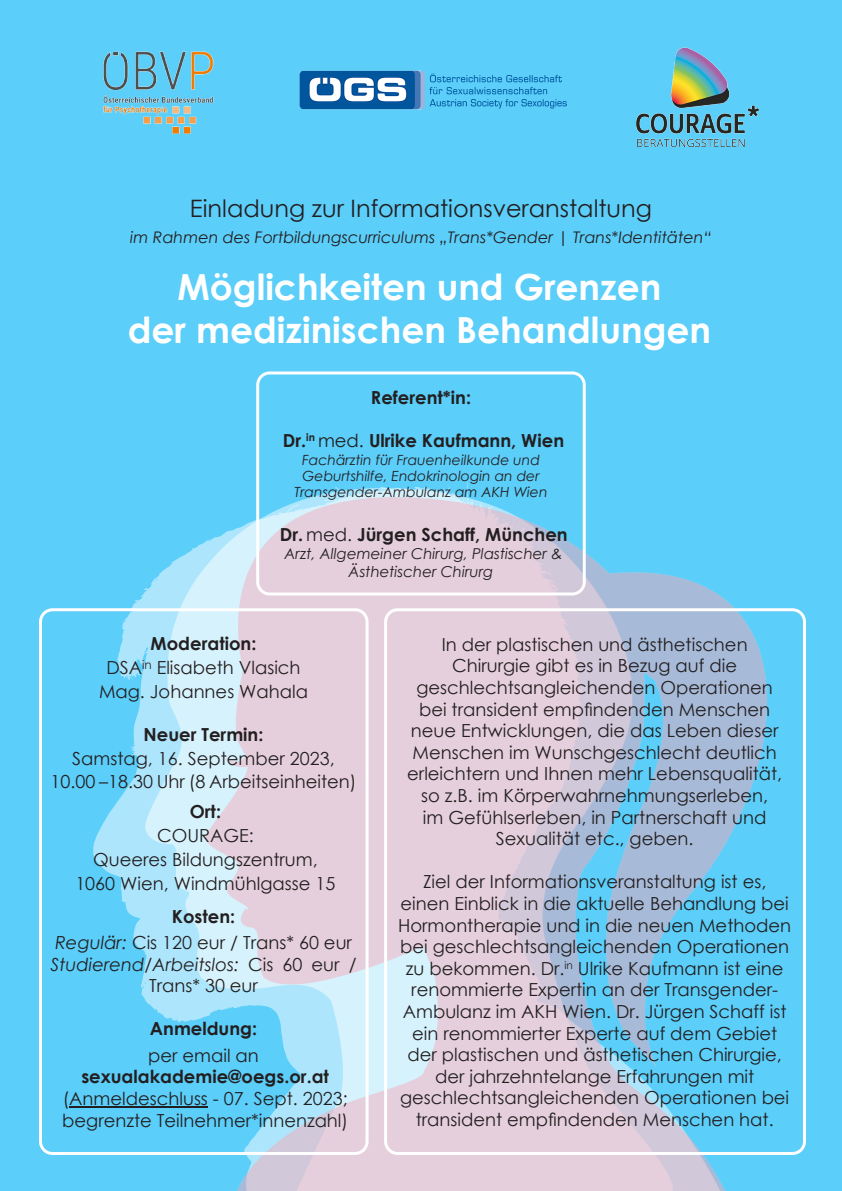
<style>
.page{position:relative;width:842px;height:1191px;background:#5bcefa}
.page>*{position:absolute;margin:0;border:0;box-sizing:border-box;transform-origin:0 0}
.t1{font:700 36px "Century Gothic";color:#fff}
.t2{font:24px "Century Gothic";color:#231f20}
.t3{font:18px/21.6px "Century Gothic";color:#231f20;text-align:center}
.t4{font:700 18px "Century Gothic";color:#231f20}
.t5{font:italic 18px/21.6px "Century Gothic";color:#231f20;text-align:center}
.t6{font:italic 16px "Century Gothic";color:#231f20}
.t7{font:italic 15px/17.4px "Century Gothic";color:#231f20;text-align:center}
.t8{font:italic 14px/16.3px "Century Gothic";color:#231f20;text-align:center}
.s1{font-weight:400}
.s2{font-style:inherit}
.s3{font-weight:700}
.s4{font-style:italic}
.s5{font-style:normal}
</style>
<div class="page">
<img style="left:94px;top:482px;width:673px;height:709px">
<div style="left:256px;top:371px;width:330px;height:224px;border:3px solid #fff;border-radius:12px"></div>
<hr style="left:70px;top:1106px;width:138px;height:1px;background:#231f20">
<div style="left:39px;top:608px;width:330px;height:547px;border:3px solid #fff;border-radius:12px"></div>
<div style="left:384px;top:608px;width:422px;height:547px;border:3px solid #fff;border-radius:12px"></div>
<img style="left:102px;top:51px;width:112px;height:83px">
<img style="left:299px;top:70px;width:269px;height:40px">
<img style="left:636px;top:47px;width:123px;height:100px">
<p class="t2" style="left:190px;top:191px;width:464px">Einladung zur Informationsveranstaltung</p>
<p class="t6" style="left:130px;top:226px;width:583px">im Rahmen des Fortbildungscurriculums „Trans*Gender | Trans*Identitäten“</p>
<p class="t1" style="left:177px;top:260px;width:485px">Möglichkeiten und Grenzen</p>
<p class="t1" style="left:128px;top:303px;width:585px">der medizinischen Behandlungen</p>
<p class="t4" style="left:371px;top:383px;width:102px">Referent*in:</p>
<p class="t4" style="left:283px;top:427px;width:283px">Dr.<sup>in</sup> <span class="s1">med.</span> Ulrike Kaufmann, Wien</p>
<p class="t8" style="left:294px;top:451px;width:255px">Fachärztin für Frauenheilkunde und<br>Geburtshilfe, Endokrinologin an der<br>Transgender-Ambulanz am AKH Wien</p>
<p class="t4" style="left:280px;top:520px;width:289px">Dr. <span class="s1">med.</span> Jürgen S<span class="s2">chaff</span>, München</p>
<p class="t7" style="left:284px;top:545px;width:280px">Arzt, Allgemeiner Chirurg, Plastischer &amp;<br>Ästhetischer Chirurg</p>
<p class="t3" style="left:99px;top:631px;width:211px;line-height:24px"><span class="s3">Moderation:<br></span>DSA<sup>in</sup> Elisabeth Vlasich<br>Mag. Johannes Wahala</p>
<p class="t3" style="left:51px;top:723px;width:307px;line-height:23.4px"><span class="s3">Neuer</span> <span class="s3">Termin:<br></span>Samstag, 16. September 2023,<br>10.00 –18.30 Uhr (8 Arbeitseinheiten)</p>
<p class="t3" style="left:75px;top:799px;width:262px;line-height:24px"><span class="s3">Ort:<br></span>COURAGE:<br>Queeres Bildungszentrum,<br>1060 Wien, Windmühlgasse 15</p>
<p class="t4" style="left:172px;top:902px;width:65px">Kosten:</p>
<p class="t3" style="left:55px;top:931px;width:298px"><span class="s4">Regulär:</span> Cis 120 eur / Trans* 60 eur</p>
<p class="t5" style="left:51px;top:953px;width:307px">Studierend/Arbeitslos: <span class="s5">Cis 60 eur /<br>Trans* 30 eur</span></p>
<p class="t4" style="left:150px;top:1015px;width:109px">Anmeldung:</p>
<p class="t3" style="left:62px;top:1044px;width:287px">per email an <span class="s3">sexualakademie@oegs.or.at </span>(Anmeldeschluss - 07. Sept. 2023; begrenzte Teilnehmer*innenzahl)</p>
<p class="t3" style="left:407px;top:633px;width:376px">In der plastischen und ästhetischen Chirurgie gibt es in Bezug auf die geschlechtsangleichenden Operationen bei transident empfindenden Menschen neue Entwicklungen, die das Leben dieser Menschen im Wunschgeschlecht deutlich erleichtern und Ihnen mehr Lebensqualität, so z.B. im Körperwahrnehmungserleben,<br>im Gefühlserleben, in Partnerschaft und Sexualität etc., geben.</p>
<p class="t3" style="left:398px;top:870px;width:395px">Ziel der Informationsveranstaltung ist es, einen Einblick in die aktuelle Behandlung bei Hormontherapie und in die neuen Methoden bei geschlechtsangleichenden Operationen zu bekommen. Dr.<sup>in</sup> Ulrike Kaufmann ist eine renommierte Expertin an der Transgender-Ambulanz im AKH Wien. Dr. Jürgen Schaff ist ein renommierter Experte auf dem Gebiet der plastischen und ästhetischen Chirurgie, der jahrzehntelange Erfahrungen mit geschlechtsangleichenden Operationen bei transident empfindenden Menschen hat.</p>
</div>
